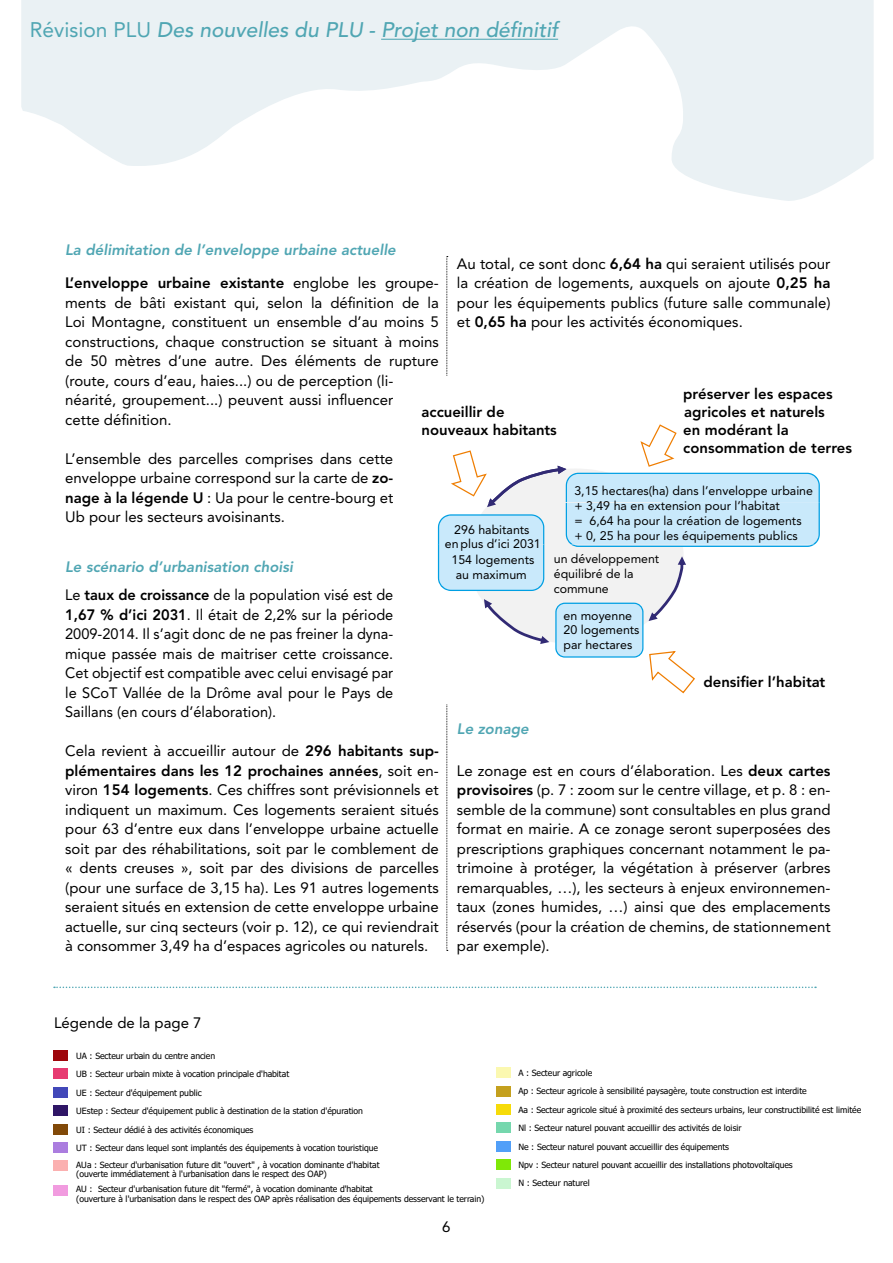
<style>
.page{position:relative;width:893px;height:1263px;background:#fff}
.page>*{position:absolute;margin:0;border:0;box-sizing:border-box;transform-origin:0 0}
.t1{font:italic 500 21px "Avenir LT Std";color:#50a6b3}
.t2{font:15px/19.5px "Avenir LT Std";color:#000;text-align:justify}
.t3{font:italic 800 15px/32.8px "Avenir LT Std";color:#50a6b3}
.t4{font:800 14.85px/17.9px "Avenir LT Std";color:#000}
.t5{font:13.95px "Tahoma Normal";letter-spacing:-.005em;color:#000}
.t6{font:12.45px/14.9px "Avenir LT Std";color:#000}
.t7{font:10.5px/18.5px "Tahoma Normal";letter-spacing:-.005em;color:#000}
.s1{font-weight:400;font-style:normal}
.s2{font-style:normal;color:#000}
.s3{font-weight:400;font-style:normal;color:#000}
.s4{font-weight:800}
</style>
<div class="page">
<svg style="left:21px;top:0;width:853px;height:201px;fill:#eaf1f4"></svg>
<hr style="left:381px;top:39px;width:177px;height:1px;background:#50a6b3">
<div style="left:54px;top:1050px;width:14px;height:11px;background:#9e060b"></div>
<div style="left:54px;top:1069px;width:14px;height:10px;background:#e73b71"></div>
<div style="left:54px;top:1087px;width:14px;height:10px;background:#4248b9"></div>
<div style="left:54px;top:1106px;width:14px;height:10px;background:#2f1666"></div>
<div style="left:54px;top:1124px;width:14px;height:10px;background:#814908"></div>
<div style="left:54px;top:1142px;width:14px;height:11px;background:#ab7ddf"></div>
<div style="left:54px;top:1161px;width:14px;height:10px;background:#fbb0b0"></div>
<div style="left:54px;top:1185px;width:14px;height:11px;background:#f19bdf"></div>
<div style="left:496px;top:1067px;width:14px;height:11px;background:#fbf8b0"></div>
<div style="left:496px;top:1086px;width:14px;height:10px;background:#c4a01e"></div>
<div style="left:496px;top:1104px;width:14px;height:10px;background:#f6db09"></div>
<div style="left:496px;top:1123px;width:14px;height:10px;background:#75d7ad"></div>
<div style="left:496px;top:1141px;width:14px;height:10px;background:#519ff8"></div>
<div style="left:496px;top:1159px;width:14px;height:11px;background:#7fe807"></div>
<div style="left:496px;top:1178px;width:14px;height:10px;background:#caf6d1"></div>
<svg style="left:54px;top:986px;width:762px;height:2px"></svg>
<svg style="left:437px;top:256px;width:383px;height:695px"></svg>
<h1 class="t1" style="left:30px;top:18px;width:530px"><span class="s1">Révision PLU</span> Des nouvelles du PLU - Projet non définitif</h1>
<p class="t3" style="left:65px;top:234px;width:375px">La délimitation de l’enveloppe urbaine actuelle<br><span class="s2">L’enveloppe urbaine existante</span> <span class="s3">englobe les groupe-</span></p>
<p class="t2" style="left:65px;top:293px;width:375px;text-align:left">ments de bâti existant qui, selon la définition de la Loi Montagne, constituent un ensemble d’au moins 5 constructions, chaque construction se situant à moins de 50 mètres d’une autre. Des éléments de rupture (route, cours d’eau, haies...) ou de perception (li&shy;néarité, groupement...) peuvent aussi influencer<br>cette définition.</p>
<p class="t2" style="left:65px;top:449px;width:330px">L’ensemble des parcelles comprises dans cette enveloppe urbaine correspond sur la carte de <span class="s4">zo&shy;nage à la légende U</span> : Ua pour le centre-bourg et Ub pour les secteurs avoisinants.</p>
<p class="t3" style="left:65px;top:552px;width:330px;line-height:28.5px">Le scénario d’urbanisation choisi<br><span class="s3">Le</span> <span class="s2">taux de croissance</span> <span class="s3">de la population visé est de</span></p>
<p class="t2" style="left:65px;top:605px;width:330px"><span class="s4">1,67 % d’ici 2031</span>. Il était de 2,2% sur la période 2009-2014. Il s’agit donc de ne pas freiner la dyna&shy;mique passée mais de maitriser cette croissance.<br>Cet objectif est compatible avec celui envisagé par le SCoT Vallée de la Drôme aval pour le Pays de Saillans (en cours d’élaboration).</p>
<p class="t2" style="left:65px;top:741px;width:375px">Cela revient à accueillir autour de <span class="s4">296 habitants sup&shy;plémentaires dans les 12 prochaines années</span>, soit en&shy;viron <span class="s4">154 logements</span>. Ces chiffres sont prévisionnels et indiquent un maximum. Ces logements seraient situés pour 63 d’entre eux dans l’enveloppe urbaine actuelle soit par des réhabilitations, soit par le comblement de « dents creuses », soit par des divisions de parcelles (pour une surface de 3,15 ha). Les 91 autres logements seraient situés en extension de cette enveloppe urbaine actuelle, sur cinq secteurs (voir p. 12), ce qui reviendrait à consommer 3,49 ha d’espaces agricoles ou naturels.</p>
<p class="t2" style="left:457px;top:254px;width:375px">Au total, ce sont donc <span class="s4">6,64 ha</span> qui seraient utilisés pour la création de logements, auxquels on ajoute <span class="s4">0,25 ha </span>pour les équipements publics (future salle communale) et <span class="s4">0,65 ha</span> pour les activités économiques.</p>
<p class="t4" style="left:683px;top:385px;width:151px">préserver les espaces agricoles et naturels</p>
<p class="t4" style="left:422px;top:403px;width:84px">accueillir de</p>
<p class="t4" style="left:422px;top:421px;width:137px">nouveaux habitants</p>
<p class="t4" style="left:683px;top:421px;width:170px">en modérant la consommation de terres</p>
<p class="t6" style="left:574px;top:483px;width:240px">3,15 hectares(ha) dans l’enveloppe urbaine + 3,49 ha en extension pour l’habitat<br>= 6,64 ha pour la création de logements<br>+ 0, 25 ha pour les équipements publics</p>
<p class="t6" style="left:445px;top:522px;width:97px;line-height:15.3px;text-align:center">296 habitants<br>en plus d’ici 2031<br>154 logements</p>
<p class="t6" style="left:456px;top:567px;width:72px">au maximum</p>
<p class="t6" style="left:554px;top:552px;width:107px">un développement équilibré de la commune</p>
<p class="t6" style="left:564px;top:608px;width:77px">en moyenne<br>20 logements par hectares</p>
<p class="t4" style="left:703px;top:673px;width:123px">densi er l’habitat</p>
<p class="t3" style="left:457px;top:713px;width:73px">Le zonage</p>
<p class="t2" style="left:457px;top:761px;width:375px">Le zonage est en cours d’élaboration. Les <span class="s4">deux cartes provisoires</span> (p. 7 : zoom sur le centre village, et p. 8 : en&shy;semble de la commune) sont consultables en plus grand format en mairie. A ce zonage seront superposées des prescriptions graphiques concernant notamment le pa&shy;trimoine à protéger, la végétation à préserver (arbres remarquables, …), les secteurs à enjeux environnemen&shy;taux (zones humides, …) ainsi que des emplacements réservés (pour la création de chemins, de stationnement par exemple).</p>
<p class="t5" style="left:496px;top:880px;width:44px">Légende</p>
<p class="t7" style="left:518px;top:904px;width:215px">UA : Secteur urbain du centre ancien<br>UB : Secteur urbain mixte à vocation principale d'habitat</p>
<p class="t2" style="left:54px;top:1013px;width:149px">Légende de la page 7</p>
<p class="t5" style="left:54px;top:1023px;width:44px">Légende</p>
<p class="t7" style="left:76px;top:1047px;width:303px">UA : Secteur urbain du centre ancien<br>UB : Secteur urbain mixte à vocation principale d'habitat<br>UE : Secteur d'équipement public<br>UEstep : Secteur d'équipement public à destination de la station d'épuration<br>UI : Secteur dédié à des activités économiques<br>UT : Secteur dans lequel sont implantés des équipements à vocation touristique</p>
<p class="t7" style="left:76px;top:1160px;width:305px;line-height:9.8px">AUa : Secteur d'urbanisation future dit "ouvert" , à vocation dominante d'habitat (ouverte immédiatement à l'urbanisation dans le respect des OAP)</p>
<p class="t7" style="left:76px;top:1185px;width:410px;line-height:9.8px">AU : Secteur d'urbanisation future dit "fermé", à vocation dominante d'habitat<br>(ouverture à l'urbanisation dans le respect des OAP après réalisation des équipements desservant le terrain)</p>
<p class="t2" style="left:442px;top:1217px;width:10px">6</p>
<p class="t7" style="left:518px;top:1064px;width:344px">A : Secteur agricole<br>Ap : Secteur agricole à sensibilité paysagère, toute construction est interdite<br>Aa : Secteur agricole situé à proximité des secteurs urbains, leur constructibilité est limitée Nl : Secteur naturel pouvant accueillir des activités de loisir<br>Ne : Secteur naturel pouvant accueillir des équipements<br>Npv : Secteur naturel pouvant accueillir des installations photovoltaïques<br>N : Secteur naturel</p>
</div>
